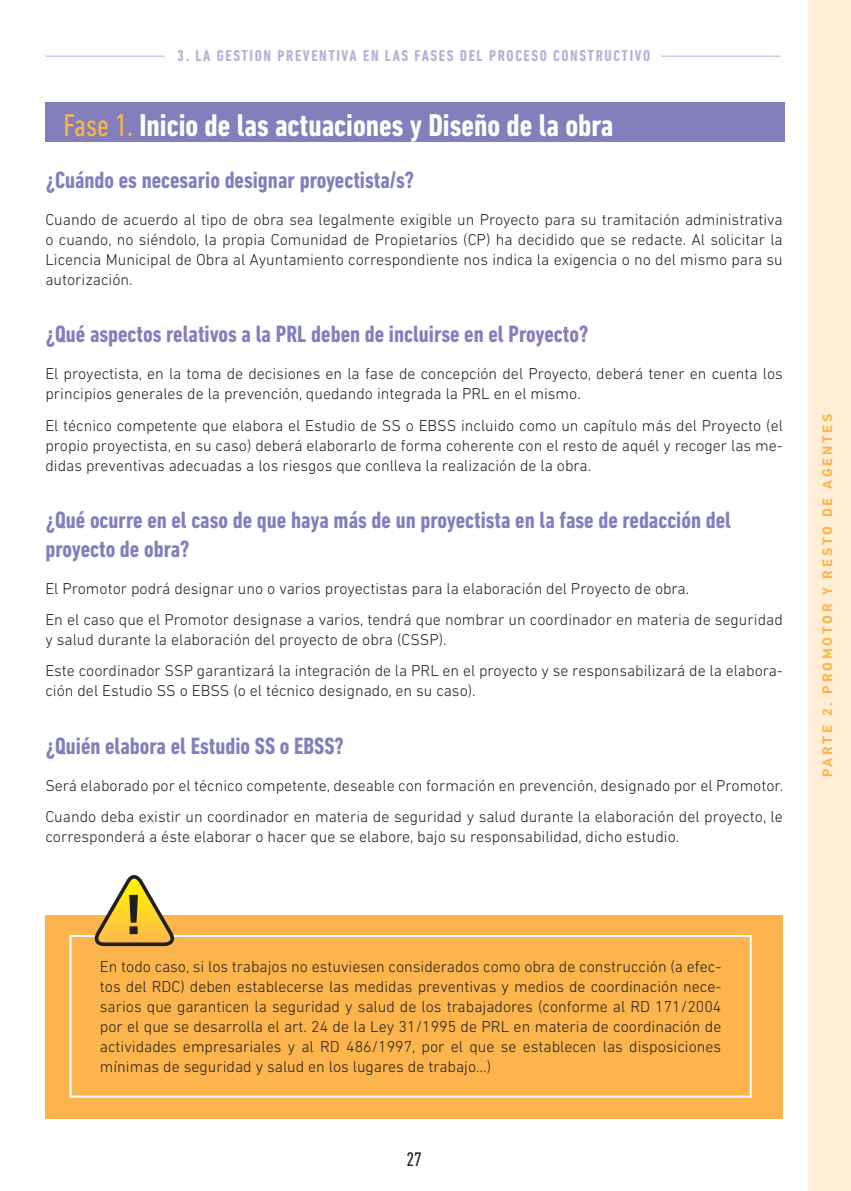
<style>
.page{position:relative;width:851px;height:1191px;background:#fff}
.page>*{position:absolute;margin:0;border:0;box-sizing:border-box;transform-origin:0 0}
.t1{font:700 57.8px "DIN Next LT Pro";color:#231f20}
.t2{font:700 condensed 32px "DIN Next LT Pro";color:#fff}
.t3{font:700 condensed 24px/28.8px "DIN Next LT Pro";color:#827fbc}
.t4{font:condensed 20px "DIN Next LT Pro";color:#231f20}
.t5{font:300 16px/20px "DIN Next LT Pro";color:#231f20}
.t6{font:700 condensed 16px "DIN Next LT Pro";letter-spacing:.1em;color:#827fbc}
.t7{font:700 14px "DIN Next LT Pro";letter-spacing:.2em;color:#fcb54c}
.s1{font-weight:400;color:#fcb54c}
</style>
<div class="page">
<div style="left:45px;top:102px;width:739px;height:40px;background:#827fbc"></div>
<div style="left:808px;top:0;width:42px;height:1191px;background:#feeed6"></div>
<hr style="left:661px;top:56px;width:119px;height:1px;background:#827fbc">
<hr style="left:45px;top:56px;width:120px;height:1px;background:#827fbc">
<div style="left:45px;top:916px;width:737px;height:203px;background:#fcb54c"></div>
<div style="left:69px;top:935px;width:682px;height:162px;border:2px solid #fff"></div>
<svg style="left:93px;top:875px;width:85px;height:72px"></svg>
<p class="t6" style="left:178px;top:47px;width:474px">3. LA GESTION PREVENTIVA EN LAS FASES DEL PROCESO CONSTRUCTIVO</p>
<h2 class="t2" style="left:63px;top:107px;width:551px"><span class="s1">Fase 1.</span> Inicio de las actuaciones y Diseño de la obra</h2>
<h3 class="t3" style="left:45px;top:166px;width:370px">¿Cuándo es necesario designar proyectista/s?</h3>
<p class="t5" style="left:45px;top:209px;width:738px;text-align:justify">Cuando de acuerdo al tipo de obra sea legalmente exigible un Proyecto para su tramitación administrativa o cuando, no siéndolo, la propia Comunidad de Propietarios (CP) ha decidido que se redacte. Al solicitar la Licencia Municipal de Obra al Ayuntamiento correspondiente nos indica la exigencia o no del mismo para su autorización.</p>
<h3 class="t3" style="left:45px;top:320px;width:544px">¿Qué aspectos relativos a la PRL deben de incluirse en el Proyecto?</h3>
<p class="t5" style="left:45px;top:364px;width:739px">El proyectista, en la toma de decisiones en la fase de concepción del Proyecto, deberá tener en cuenta los principios generales de la prevención, quedando integrada la PRL en el mismo.</p>
<p class="t5" style="left:45px;top:415px;width:738px;text-align:justify">El técnico competente que elabora el Estudio de SS o EBSS incluido como un capítulo más del Proyecto (el propio proyectista, en su caso) deberá elaborarlo de forma coherente con el resto de aquél y recoger las me&shy;didas preventivas adecuadas a los riesgos que conlleva la realización de la obra.</p>
<h3 class="t3" style="left:45px;top:505px;width:687px">¿Qué ocurre en el caso de que haya más de un proyectista en la fase de redacción del proyecto de obra?</h3>
<p class="t5" style="left:45px;top:572px;width:738px;line-height:31.4px">El Promotor podrá designar uno o varios proyectistas para la elaboración del Proyecto de obra.<br>En el caso que el Promotor designase a varios, tendrá que nombrar un coordinador en materia de seguridad</p>
<p class="t5" style="left:45px;top:624px;width:739px;line-height:31.4px">y salud durante la elaboración del proyecto de obra (CSSP).<br>Este coordinador SSP garantizará la integración de la PRL en el proyecto y se responsabilizará de la elabora-</p>
<p class="t5" style="left:45px;top:681px;width:432px">ción del Estudio SS o EBSS (o el técnico designado, en su caso).</p>
<h3 class="t3" style="left:45px;top:731px;width:300px">¿Quién elabora el Estudio SS o EBSS?</h3>
<p class="t5" style="left:45px;top:769px;width:739px;line-height:31.4px">Será elaborado por el técnico competente, deseable con formación en prevención, designado por el Promotor.<br>Cuando deba existir un coordinador en materia de seguridad y salud durante la elaboración del proyecto, le</p>
<p class="t5" style="left:45px;top:826px;width:635px">corresponderá a éste elaborar o hacer que se elabore, bajo su responsabilidad, dicho estudio.</p>
<h1 class="t1" style="left:124px;top:880px;width:20px">!</h1>
<p class="t5" style="left:100px;top:956px;width:623px;text-align:justify">En todo caso, si los trabajos no estuviesen considerados como obra de construcción (a efec&shy;tos del RDC) deben establecerse las medidas preventivas y medios de coordinación nece&shy;sarios que garanticen la seguridad y salud de los trabajadores (conforme al RD 171/2004 por el que se desarrolla el art. 24 de la Ley 31/1995 de PRL en materia de coordinación de actividades empresariales y al RD 486/1997, por el que se establecen las disposiciones mínimas de seguridad y salud en los lugares de trabajo…)</p>
<p class="t4" style="left:406px;top:1147px;width:17px">27</p>
<p class="t7" style="left:819px;top:777px;width:365px;rotate:-90deg">PARTE 2. PROMOTOR Y RESTO DE AGENTES</p>
</div>
